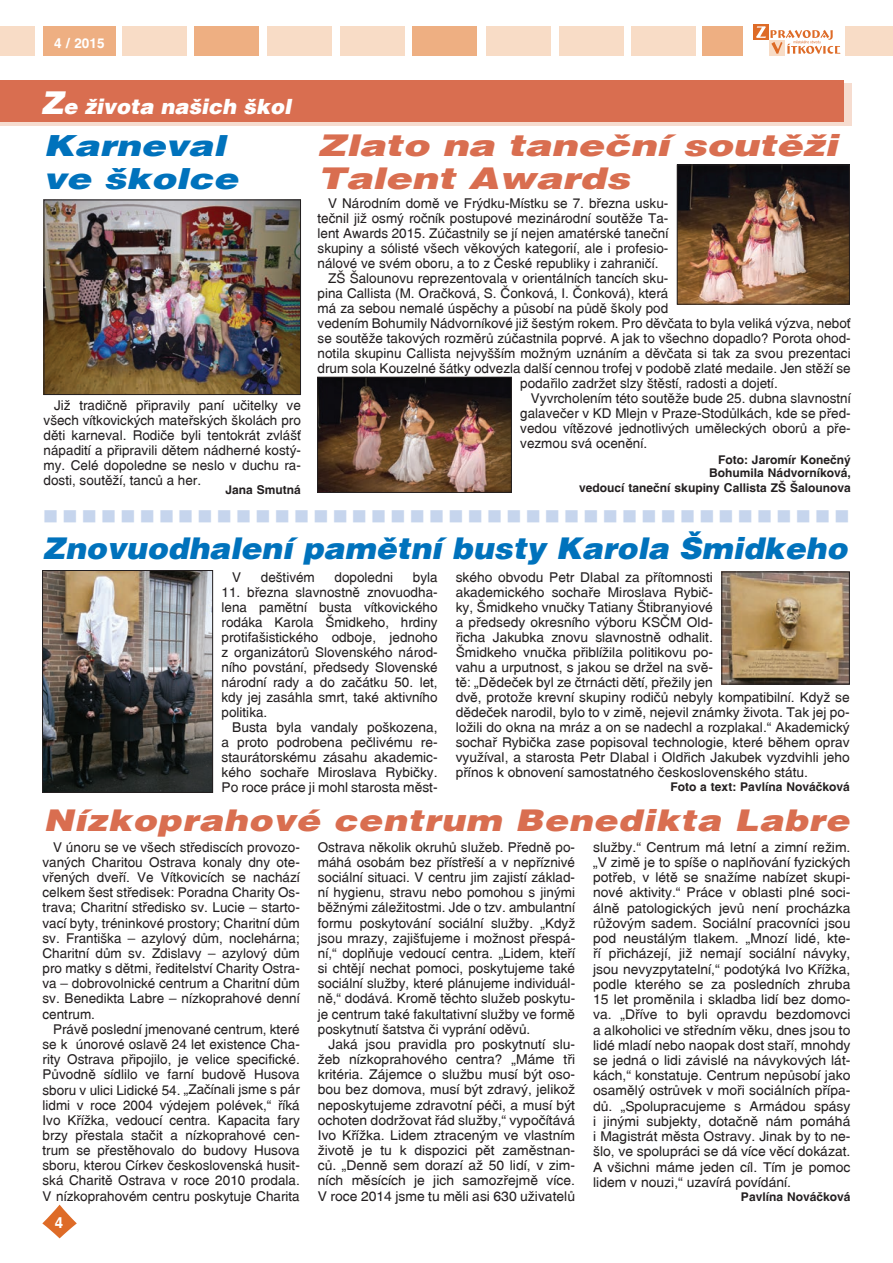
<style>
.page{position:relative;width:893px;height:1263px;background:#fff}
.page>*{position:absolute;margin:0;border:0;box-sizing:border-box;transform-origin:0 0}
.t1{font:italic 900 31.5px "Helvetica CE";color:#fff}
.t2{font:italic 900 30px "Switzerland";color:#0072bc;scale:1.04 1}
.t3{font:italic 900 30px/33px "Switzerland";color:#d96e50;scale:1.31 1}
.t4{font:italic 900 30px "Switzerland";letter-spacing:.02em;color:#d96e50;scale:1.2 1}
.t5{font:italic 900 29.1px/33px "Switzerland";color:#0072bc;scale:1.28 1}
.t6{font:21px "Wingdings";color:#c6d5ed}
.t7{font:italic 900 21px "Switzerland";color:#fff}
.t8{font:700 15px "Switzerland";color:#fff}
.t9{font:13.5px/15.1px "Switzerland";color:#231f20;text-align:justify}
.t10{font:700 13.5px "Switzerland";color:#fff}
.t11{font:700 12px/13.5px "Switzerland";color:#231f20;text-align:right}
.s1{font-size:31.5px}
</style>
<div class="page">
<svg style="left:42px;top:1205px;width:35px;height:33px"></svg>
<div style="left:486px;top:26px;width:65px;height:29px;background:#f8dcc6"></div>
<div style="left:559px;top:26px;width:65px;height:29px;background:#f8dcc6"></div>
<div style="left:631px;top:26px;width:65px;height:29px;background:#f8dcc6"></div>
<div style="left:267px;top:26px;width:65px;height:29px;background:#f8dcc6"></div>
<div style="left:340px;top:26px;width:65px;height:29px;background:#f8dcc6"></div>
<div style="left:195px;top:26px;width:64px;height:29px;background:#eeaf82"></div>
<div style="left:0;top:26px;width:35px;height:29px;background:#f8dcc6"></div>
<div style="left:412px;top:26px;width:65px;height:29px;background:#eeaf82"></div>
<div style="left:702px;top:26px;width:41px;height:29px;background:#eeaf82"></div>
<div style="left:845px;top:26px;width:48px;height:29px;background:#f8dcc6"></div>
<div style="left:43px;top:26px;width:72px;height:29px;background:#eeaf82"></div>
<div style="left:122px;top:26px;width:65px;height:30px;background:#f8dcc6"></div>
<div style="left:753px;top:24px;width:16px;height:16px;background:#de6b27"></div>
<div style="left:769px;top:40px;width:15px;height:16px;background:#f8dcc6"></div>
<svg style="left:756px;top:26px;width:84px;height:28px"></svg>
<div style="left:0;top:83px;width:851px;height:43px;background:#f6dccf"></div>
<div style="left:0;top:80px;width:844px;height:42px;background:#d96e50"></div>
<img style="left:46px;top:202px;width:253px;height:191px">
<div style="left:44px;top:200px;width:257px;height:195px;border:1px solid #231f20"></div>
<img style="left:319px;top:379px;width:191px;height:112px">
<div style="left:317px;top:377px;width:195px;height:116px;border:1px solid #231f20"></div>
<img style="left:679px;top:167px;width:169px;height:136px">
<div style="left:677px;top:165px;width:173px;height:140px;border:1px solid #231f20"></div>
<img style="left:44px;top:572px;width:167px;height:219px">
<div style="left:42px;top:570px;width:171px;height:223px;border:1px solid #231f20"></div>
<img style="left:723px;top:574px;width:125px;height:108px">
<div style="left:721px;top:572px;width:129px;height:112px;border:1px solid #231f20"></div>
<p class="t10" style="left:54px;top:35px;width:52px">4 / 2015</p>
<h1 class="t1" style="left:44px;top:83px;width:19px">V</h1>
<h3 class="t7" style="left:41px;top:94px;width:252px"><span class="s1">Z</span>e života našich škol</h3>
<h3 class="t5" style="left:44px;top:130px;width:153px">Karneval ve školce</h3>
<p class="t9" style="left:44px;top:397px;width:259px;text-indent:11px">Již tradičně připravily paní učitelky ve všech vítkovických mateřských školách pro děti karneval. Rodiče byli tentokrát zvlášť nápadití a připravili dětem nádherné kostý&shy;my. Celé dopoledne se neslo v duchu ra&shy;dosti, soutěží, tanců a her.</p>
<p class="t11" style="left:225px;top:482px;width:77px">Jana Smutná</p>
<h2 class="t3" style="left:318px;top:130px;width:398px">Zlato na taneční soutěži<br>Talent Awards</h2>
<p class="t9" style="left:328px;top:196px;width:342px">V Národním domě ve Frýdku-Místku se 7. března usku-</p>
<p class="t9" style="left:318px;top:211px;width:352px">tečnil již osmý ročník postupové mezinárodní soutěže Ta-</p>
<p class="t9" style="left:318px;top:226px;width:352px">lent Awards 2015. Zúčastnily se jí nejen amatérské taneční</p>
<p class="t9" style="left:318px;top:241px;width:352px">skupiny a sólisté všech věkových kategorií, ale i profesio-</p>
<p class="t9" style="left:318px;top:256px;width:342px">nálové ve svém oboru, a to z České republiky i zahraničí.</p>
<p class="t9" style="left:328px;top:271px;width:342px">ZŠ Šalounovu reprezentovala v orientálních tancích sku-</p>
<p class="t9" style="left:318px;top:286px;width:352px">pina Callista (M. Oračková, S. Čonková, I. Čonková), která</p>
<p class="t9" style="left:318px;top:301px;width:352px">má za sebou nemalé úspěchy a působí na půdě školy pod</p>
<p class="t9" style="left:318px;top:316px;width:535px">vedením Bohumily Nádvorníkové již šestým rokem. Pro děvčata to byla veliká výzva, neboť</p>
<p class="t9" style="left:318px;top:331px;width:535px">se soutěže takových rozměrů zúčastnila poprvé. A jak to všechno dopadlo? Porota ohod-</p>
<p class="t9" style="left:318px;top:346px;width:535px">notila skupinu Callista nejvyšším možným uznáním a děvčata si tak za svou prezentaci</p>
<p class="t9" style="left:318px;top:361px;width:535px">drum sola Kouzelné šátky odvezla další cennou trofej v podobě zlaté medaile. Jen stěží se</p>
<p class="t9" style="left:520px;top:376px;width:259px">podařilo zadržet slzy štěstí, radosti a dojetí.</p>
<p class="t9" style="left:531px;top:391px;width:321px">Vyvrcholením této soutěže bude 25. dubna slavnostní</p>
<p class="t9" style="left:520px;top:406px;width:332px">galavečer v KD Mlejn v Praze-Stodůlkách, kde se před-</p>
<p class="t9" style="left:520px;top:421px;width:332px">vedou vítězové jednotlivých uměleckých oborů a pře-</p>
<p class="t9" style="left:520px;top:436px;width:128px">vezmou svá ocenění.</p>
<p class="t11" style="left:709px;top:452px;width:143px">Foto: Jaromír Konečný<br>Bohumila Nádvorníková,</p>
<p class="t11" style="left:579px;top:481px;width:273px">vedoucí taneční skupiny Callista ZŠ Šalounova</p>
<h3 class="t6" style="left:43px;top:505px;width:808px">■■■■■■■■■■■■■■■■■■■■■■■■■■■■■■■■■■■■■■■■■■</h3>
<h2 class="t2" style="left:43px;top:530px;width:775px">Znovuodhalení pamětní busty Karola Šmidkeho</h2>
<p class="t9" style="left:456px;top:570px;width:396px;text-align:left">ského obvodu Petr Dlabal za přítomnosti<br>akademického sochaře Miroslava Rybič-<br>ky, Šmidkeho vnučky Tatiany Štibranyiové<br>a předsedy okresního výboru KSČM Old-<br>řicha Jakubka znovu slavnostně odhalit.<br>Šmidkeho vnučka přiblížila politikovu po-<br>vahu a urputnost, s jakou se držel na svě-<br>tě: „Dědeček byl ze čtrnácti dětí, přežily jen<br>dvě, protože krevní skupiny rodičů nebyly kompatibilní. Když se dědeček narodil, bylo to v zimě, nejevil známky života. Tak jej po&shy;ložili do okna na mráz a on se nadechl a rozplakal.“ Akademický sochař Rybička zase popisoval technologie, které během oprav využíval, a starosta Petr Dlabal i Oldřich Jakubek vyzdvihli jeho přínos k obnovení samostatného československého státu.</p>
<p class="t11" style="left:670px;top:780px;width:181px">Foto a text: Pavlína Nováčková</p>
<h2 class="t4" style="left:44px;top:803px;width:673px">Nízkoprahové centrum Benedikta Labre</h2>
<p class="t9" style="left:232px;top:570px;width:11px">V</p>
<p class="t9" style="left:261px;top:570px;width:56px">deštivém</p>
<p class="t9" style="left:335px;top:570px;width:60px">dopoledni</p>
<p class="t9" style="left:413px;top:570px;width:26px">byla</p>
<p class="t9" style="left:222px;top:585px;width:218px">11. března slavnostně znovuodha&shy;lena pamětní busta vítkovického rodáka Karola Šmidkeho, hrdiny protifašistického odboje, jednoho z organizátorů Slovenského národ&shy;ního povstání, předsedy Slovenské národní rady a do začátku 50. let, kdy jej zasáhla smrt, také aktivního politika.</p>
<p class="t9" style="left:221px;top:720px;width:218px;text-indent:11px">Busta byla vandaly poškozena, a proto podrobena pečlivému re&shy;staurátorskému zásahu akademic&shy;kého sochaře Miroslava Rybičky.<br>Po roce práce ji mohl starosta měst-</p>
<p class="t9" style="left:43px;top:839px;width:259px;text-indent:11px">V únoru se ve všech střediscích provozo&shy;vaných Charitou Ostrava konaly dny ote&shy;vřených dveří. Ve Vítkovicích se nachází celkem šest středisek: Poradna Charity Os&shy;trava; Charitní středisko sv. Lucie – starto&shy;vací byty, tréninkové prostory; Charitní dům sv. Františka – azylový dům, noclehárna; Charitní dům sv. Zdislavy – azylový dům pro matky s dětmi, ředitelství Charity Ostra&shy;va – dobrovolnické centrum a Charitní dům sv. Benedikta Labre – nízkoprahové denní centrum.</p>
<p class="t9" style="left:42px;top:1021px;width:259px;text-indent:11px">Právě poslední jmenované centrum, které se k únorové oslavě 24 let existence Cha&shy;rity Ostrava připojilo, je velice specifické.<br>Původně sídlilo ve farní budově Husova sboru v ulici Lidické 54. „Začínali jsme s pár lidmi v roce 2004 výdejem polévek,“ říká Ivo Křížka, vedoucí centra. Kapacita fary brzy přestala stačit a nízkoprahové cen&shy;trum se přestěhovalo do budovy Husova sboru, kterou Církev československá husit&shy;ská Charitě Ostrava v roce 2010 prodala.<br>V nízkoprahovém centru poskytuje Charita</p>
<p class="t8" style="left:55px;top:1213px;width:10px">4</p>
<p class="t9" style="left:318px;top:839px;width:259px">Ostrava několik okruhů služeb. Předně po&shy;máhá osobám bez přístřeší a v nepříznivé sociální situaci. V centru jim zajistí základ&shy;ní hygienu, stravu nebo pomohou s jinými běžnými záležitostmi. Jde o tzv. ambulantní formu poskytování sociální služby. „Když jsou mrazy, zajišťujeme i možnost přespá&shy;ní,“ doplňuje vedoucí centra. „Lidem, kteří si chtějí nechat pomoci, poskytujeme také sociální služby, které plánujeme individuál&shy;ně,“ dodává. Kromě těchto služeb poskytu&shy;je centrum také fakultativní služby ve formě poskytnutí šatstva či vyprání oděvů.</p>
<p class="t9" style="left:318px;top:1036px;width:259px;text-indent:11px">Jaká jsou pravidla pro poskytnutí slu&shy;žeb nízkoprahového centra? „Máme tři kritéria. Zájemce o službu musí být oso&shy;bou bez domova, musí být zdravý, jelikož neposkytujeme zdravotní péči, a musí být ochoten dodržovat řád služby,“ vypočítává Ivo Křížka. Lidem ztraceným ve vlastním životě je tu k dispozici pět zaměstnan&shy;ců. „Denně sem dorazí až 50 lidí, v zim&shy;ních měsících je jich samozřejmě více.<br>V roce 2014 jsme tu měli asi 630 uživatelů</p>
<p class="t9" style="left:593px;top:839px;width:259px">služby.“ Centrum má letní a zimní režim. „V zimě je to spíše o naplňování fyzických potřeb, v létě se snažíme nabízet skupi&shy;nové aktivity.“ Práce v oblasti plné soci&shy;álně patologických jevů není procházka růžovým sadem. Sociální pracovníci jsou pod neustálým tlakem. „Mnozí lidé, kte&shy;ří přicházejí, již nemají sociální návyky, jsou nevyzpytatelní,“ podotýká Ivo Křížka, podle kterého se za posledních zhruba 15 let proměnila i skladba lidí bez domo&shy;va. „Dříve to byli opravdu bezdomovci a alkoholici ve středním věku, dnes jsou to lidé mladí nebo naopak dost staří, mnohdy se jedná o lidi závislé na návykových lát&shy;kách,“ konstatuje. Centrum nepůsobí jako osamělý ostrůvek v moři sociálních přípa&shy;dů. „Spolupracujeme s Armádou spásy i jinými subjekty, dotačně nám pomáhá i Magistrát města Ostravy. Jinak by to ne&shy;šlo, ve spolupráci se dá více věcí dokázat.<br>A všichni máme jeden cíl. Tím je pomoc lidem v nouzi,“ uzavírá povídání.</p>
<p class="t11" style="left:741px;top:1189px;width:111px">Pavlína Nováčková</p>
</div>
